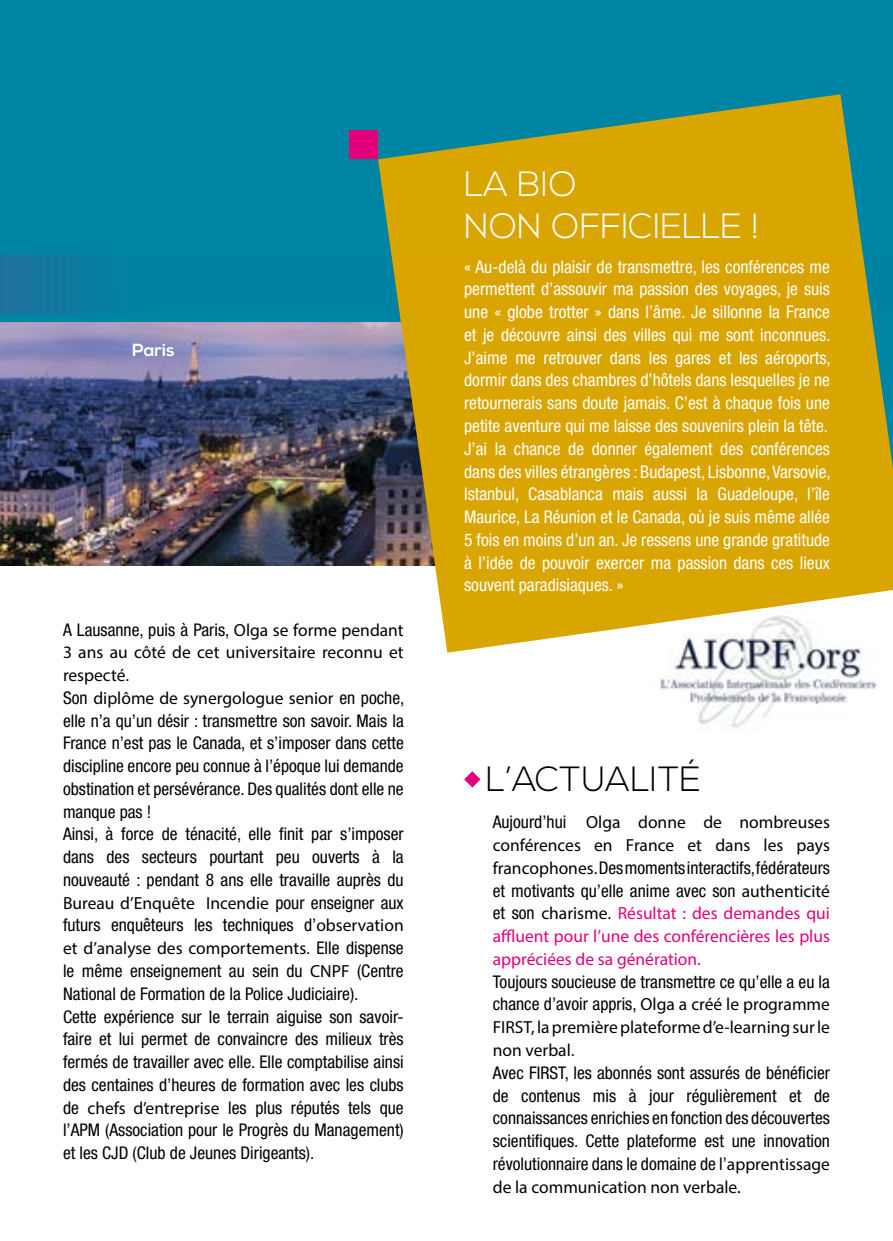
<style>
.page{position:relative;width:893px;height:1241px;background:#fff}
.page>*{position:absolute;margin:0;border:0;box-sizing:border-box;transform-origin:0 0}
.t1{font:300 35px/42px "Nexa";color:#fff}
.t2{font:300 35px "Nexa";letter-spacing:.01em;color:#000}
.t3{font:italic condensed 17.5px/22.8px "Helvetica Neue 57";color:#000}
.t4{font:italic condensed 17.5px/22.8px "Helvetica Neue 57";color:#fff}
.t5{font:17.5px/22.8px "Myriad Pro";color:#000}
.t6{font:17.5px/22.8px "Myriad Pro";color:#e2007a;text-align:justify}
.t7{font:700 17.5px "Nexa";color:#fff}
.s1{font-family:"Myriad Pro";font-style:normal;font-stretch:normal}
.s2{font-family:"Helvetica Neue 57";font-style:italic;font-stretch:condensed}
.s3{font-family:"Helvetica Neue 57";font-style:italic;font-stretch:condensed;color:#000}
.s4{color:#000}
</style>
<div class="page">
<img style="left:660px;top:652px;width:217px;height:76px">
<div style="left:0;top:0;width:893px;height:566px;background:#0084a4"></div>
<img style="left:0;top:322px;width:378px;height:244px">
<svg style="left:378px;top:94px;width:515px;height:558px;fill:#d9a500"></svg>
<div style="left:349px;top:130px;width:29px;height:29px;background:#e2007a"></div>
<svg style="left:464px;top:771px;width:16px;height:16px"></svg>
<svg style="left:0;top:255px;width:893px;height:59px;fill:#d9a400"></svg>
<p class="t7" style="left:132px;top:339px;width:44px">Paris</p>
<p class="t3" style="left:63px;top:617px;width:342px">A Lausanne, puis à Paris, <span class="s1">Olga se forme pendant</span></p>
<p class="t5" style="left:63px;top:640px;width:343px">3 ans au côté de cet universitaire reconnu et respecté<span class="s2">.<br>Son</span> diplôme de synergologue senior <span class="s2">en poche,</span></p>
<p class="t3" style="left:63px;top:708px;width:342px">elle n’a qu’un désir : transmettre son savoir. Mais la France n’est pas le Canada, et s’imposer dans cette discipline encore peu connue à l’époque lui demande obstination et persévérance. Des qualités dont elle ne manque pas !<br>Ainsi, à force de ténacité, elle finit par s’imposer dans des secteurs pourtant peu ouverts à la nouveauté : pendant 8 ans elle travaille auprès du</p>
<p class="t5" style="left:63px;top:891px;width:342px">Bureau d’Enquête Incendie <span class="s2">pour enseigner aux</span></p>
<p class="t3" style="left:63px;top:913px;width:342px">futurs enquêteurs les techniques d’<span class="s1">observation</span></p>
<p class="t5" style="left:63px;top:936px;width:342px">et d’analyse des comportements<span class="s2">. Elle dispense</span></p>
<p class="t3" style="left:63px;top:959px;width:342px">le même enseignement au sein du <span class="s1">CNPF</span> (Centre National de Formation de la Police Judiciaire).<br>Cette expérience sur le terrain aiguise son savoir&shy;faire et lui permet de convaincre des milieux très fermés de travailler avec elle. Elle comptabilise ainsi des centaines d’heures de formation avec les clubs de <span class="s1">chefs d’entreprise</span> les plus réputés tels que l’APM (Association pour le Progrès du Management) et les CJD (Club de Jeunes Dirigeants).</p>
<h1 class="t1" style="left:464px;top:164px;width:296px">LA BIO<br>NON OFFICIELLE !</h1>
<p class="t4" style="left:464px;top:255px;width:368px">« Au-delà du plaisir de transmettre, les conférences me permettent d’assouvir ma passion des voyages, je suis une « globe trotter » dans l’âme. Je sillonne la France et je découvre ainsi des villes qui me sont inconnues.<br>J’aime me retrouver dans les gares et les aéroports, dormir dans des chambres d’hôtels dans lesquelles je ne retournerais sans doute jamais. C’est à chaque fois une petite aventure qui me laisse des souvenirs plein la tête.<br>J’ai la chance de donner également des conférences dans des villes étrangères : Budapest, Lisbonne, Varsovie, Istanbul, Casablanca mais aussi la Guadeloupe, l’île Maurice, La Réunion et le Canada, où je suis même allée 5 fois en moins d’un an. Je ressens une grande gratitude à l’idée de pouvoir exercer ma passion dans ces lieux souvent paradisiaques. »</p>
<h1 class="t2" style="left:486px;top:758px;width:217px">L’ACTUALITÉ</h1>
<p class="t5" style="left:493px;top:810px;width:339px"><span class="s2">Aujourd’hui</span> Olga donne de nombreuses conférences en France et dans les pays</p>
<p class="t3" style="left:493px;top:856px;width:339px"><span class="s1">francophones</span>. Des moments interactifs, fédérateurs et motivants qu’elle anime avec son <span class="s1">authenticité</span></p>
<p class="t6" style="left:493px;top:901px;width:339px"><span class="s3">et son</span> <span class="s4">charisme</span><span class="s3">.</span> Résultat : des demandes qui affluent pour l’une des conférencières les plus appréciées de sa génération.</p>
<p class="t3" style="left:493px;top:969px;width:339px">Toujours soucieuse de transmettre ce qu’elle a eu la chance d’avoir appris, <span class="s1">Olga a créé le programme</span></p>
<p class="t5" style="left:493px;top:1015px;width:339px">FIRST, la première plateforme d’e-learning sur le non verbal<span class="s2">.</span></p>
<p class="t3" style="left:493px;top:1060px;width:339px;text-align:justify">Avec FIRST, les abonnés sont assurés de bénéficier de contenus mis à jour régulièrement et de connaissances enrichies en fonction des découvertes scientifiques. Cette plateforme est une innovation révolutionnaire dans le domaine de l’<span class="s1">apprentissage</span></p>
<p class="t5" style="left:493px;top:1174px;width:249px">de la communication non verbale.</p>
</div>
